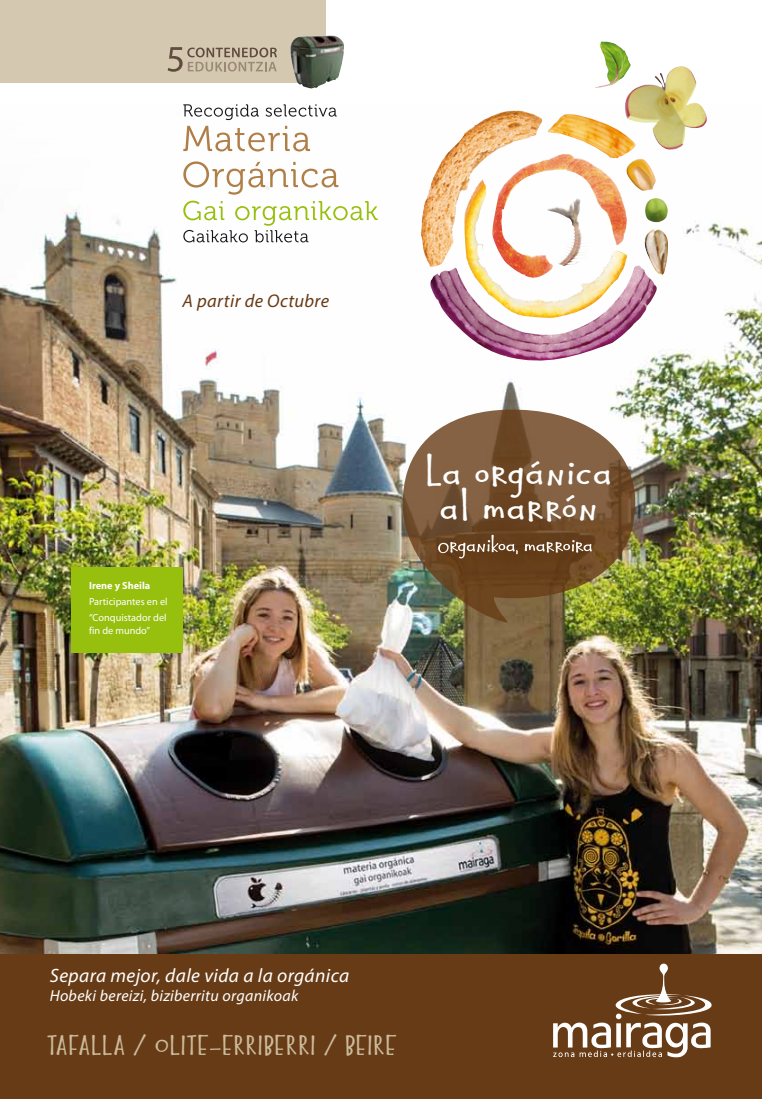
<style>
.page{position:relative;width:762px;height:1099px;background:#fff}
.page>*{position:absolute;margin:0;border:0;box-sizing:border-box;transform-origin:0 0}
.t1{font:700 42.5px/34.4px "Pocket";letter-spacing:-.02em;color:#fff;text-align:center}
.t2{font:700 26.25px "Pocket";letter-spacing:-.02em;color:#cbbb9d}
.t3{font:italic 19.38px "Myriad Pro";letter-spacing:.02em;color:#fff}
.t4{font:italic 18.5px "Myriad Pro";letter-spacing:.02em;color:#673b15}
.t5{font:italic 15.88px "Myriad Pro";letter-spacing:.02em;color:#fff}
.t6{font:10.25px/15.9px "Myriad";color:#fff}
.t7{font:700 10.25px "Myriad";color:#fff}
</style>
<div class="page">
<img style="left:0;top:209px;width:762px;height:745px">
<svg style="left:183px;top:66px;width:524px;height:143px"></svg>
<img style="left:595px;top:41px;width:84px;height:47px">
<img style="left:547px;top:198px;width:30px;height:43px">
<div style="left:0;top:0;width:326px;height:83px;background:#d5c8b0"></div>
<svg style="left:183px;top:126px;width:127px;height:25px"></svg>
<svg style="left:183px;top:161px;width:155px;height:34px"></svg>
<svg style="left:183px;top:104px;width:76px;height:16px"></svg>
<svg style="left:265px;top:104px;width:72px;height:13px"></svg>
<svg style="left:183px;top:201px;width:195px;height:41px"></svg>
<svg style="left:168px;top:47px;width:109px;height:25px"></svg>
<div style="left:0;top:954px;width:762px;height:144px;background:#673b15"></div>
<svg style="left:553px;top:963px;width:159px;height:94px"></svg>
<img style="left:290px;top:35px;width:54px;height:54px">
<img style="left:403px;top:409px;width:232px;height:213px">
<svg style="left:438px;top:534px;width:80px;height:24px;background:#7c5c3e"></svg>
<svg style="left:525px;top:540px;width:67px;height:12px"></svg>
<div style="left:71px;top:567px;width:111px;height:85px;background:#97bf0d"></div>
<h3 class="t4" style="left:183px;top:289px;width:148px">A partir de Octubre</h3>
<p class="t7" style="left:89px;top:580px;width:63px">Irene y Sheila</p>
<p class="t6" style="left:89px;top:594px;width:80px">Participantes en el “Conquistador del</p>
<p class="t6" style="left:89px;top:623px;width:63px">fin de mundo”</p>
<h1 class="t1" style="left:425px;top:456px;width:190px">La orgánica al marrón</h1>
<h3 class="t3" style="left:50px;top:963px;width:301px">Separa mejor, dale vida a la orgánica</h3>
<h3 class="t5" style="left:50px;top:986px;width:250px">Hobeki bereizi, biziberritu organikoak</h3>
<h2 class="t2" style="left:46px;top:1027px;width:352px">TAFALLA / OLITE-ERRIBERRI / BEIRE</h2>
</div>
